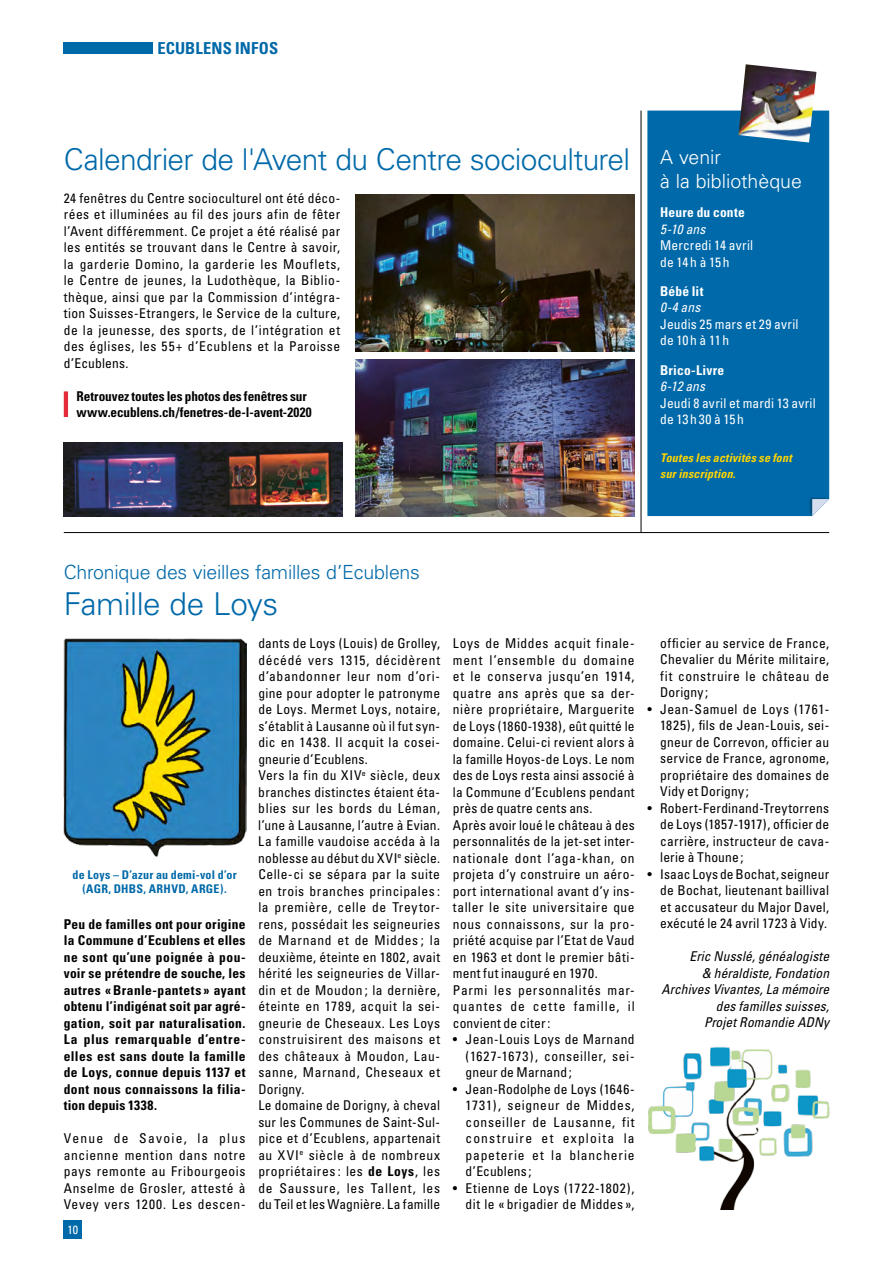
<style>
.page{position:relative;width:893px;height:1263px;background:#fff}
.page>*{position:absolute;margin:0;border:0;box-sizing:border-box;transform-origin:0 0}
.t1{font:300 31.5px "Univers";letter-spacing:-.015em;color:#0069a9}
.t2{font:300 30px "Univers";letter-spacing:-.025em;color:#0069a9}
.t3{font:300 19.5px "Univers";letter-spacing:-.01em;color:#0069a9}
.t4{font:300 19.5px/24px "Univers";color:#fff}
.t5{font:700 condensed 16.5px "Univers";letter-spacing:.01em;color:#0069a9}
.t6{font:condensed 13.5px/16.5px "Univers";letter-spacing:.035em;color:#000;text-align:justify}
.t7{font:700 condensed 13.5px/16.5px "Univers";letter-spacing:.005em;color:#000;text-align:justify}
.t8{font:italic condensed 13.5px/16.5px "Univers";letter-spacing:.01em;color:#000;text-align:right}
.t9{font:condensed 13.5px/16.5px "Univers";letter-spacing:.015em;color:#fff}
.t10{font:700 condensed 13.5px "Univers";letter-spacing:.015em;color:#fff}
.t11{font:italic condensed 13.5px "Univers";letter-spacing:.005em;color:#fff}
.t12{font:700 condensed 12px/13.5px "Univers";letter-spacing:.02em;color:#0069a9;text-align:center}
.t13{font:italic 700 condensed 12px/16.5px "Univers";letter-spacing:.015em;color:#ffd500}
.t14{font:condensed 12px "Univers";color:#fff}
.s1{font-weight:700}
</style>
<div class="page">
<div style="left:64px;top:1220px;width:18px;height:19px;background:#0069a9"></div>
<hr style="left:64px;top:532px;width:765px;height:1px;background:#000">
<hr style="left:641px;top:111px;width:1px;height:421px;background:#000">
<div style="left:64px;top:42px;width:89px;height:12px;background:#0069a9"></div>
<div style="left:647px;top:111px;width:182px;height:405px;background:#0069a9"></div>
<div style="left:809px;top:497px;width:19px;height:19px;background:#000;opacity:.3"></div>
<svg style="left:812px;top:499px;width:17px;height:17px"></svg>
<img style="left:738px;top:64px;width:78px;height:78px">
<hr style="left:64px;top:391px;width:4px;height:26px;background:#e52c3b">
<img style="left:355px;top:195px;width:280px;height:156px">
<img style="left:355px;top:360px;width:280px;height:156px">
<img style="left:64px;top:442px;width:279px;height:74px">
<img style="left:63px;top:638px;width:184px;height:218px">
<img style="left:648px;top:1047px;width:181px;height:162px">
<p class="t5" style="left:157px;top:38px;width:122px">ECUBLENS INFOS</p>
<h2 class="t2" style="left:64px;top:141px;width:568px">Calendrier de l'Avent du Centre socioculturel</h2>
<p class="t6" style="left:64px;top:189px;width:278px">24 fenêtres du Centre socioculturel ont été déco‑ rées et illuminées au fil des jours afin de fêter l’Avent différemment. Ce projet a été réalisé par les entités se trouvant dans le Centre à savoir, la garderie Domino, la garderie les Mouflets, le Centre de jeunes, la Ludothèque, la Biblio‑ thèque, ainsi que par la Commission d’intégra‑ tion Suisses-Etrangers, le Service de la culture, de la jeunesse, des sports, de l’intégration et des églises, les 55+ d’Ecublens et la Paroisse d’Ecublens.</p>
<p class="t7" style="left:77px;top:387px;width:237px">Retrouvez toutes les photos des fenêtres sur www.ecublens.ch/fenetres-de-l-avent-2020</p>
<h3 class="t4" style="left:660px;top:145px;width:143px">A venir<br>à la bibliothèque</h3>
<p class="t10" style="left:660px;top:204px;width:86px">Heure du conte</p>
<p class="t11" style="left:660px;top:220px;width:47px">5‑10 ans</p>
<p class="t9" style="left:660px;top:237px;width:95px">Mercredi 14 avril de 14h à 15h</p>
<p class="t10" style="left:660px;top:283px;width:45px">Bébé lit</p>
<p class="t11" style="left:660px;top:299px;width:42px">0‑4 ans</p>
<p class="t9" style="left:660px;top:315px;width:140px">Jeudis 25 mars et 29 avril de10h à11h</p>
<p class="t10" style="left:660px;top:361px;width:66px">Brico-Livre</p>
<p class="t11" style="left:660px;top:378px;width:46px">6‑12 ans</p>
<p class="t9" style="left:660px;top:394px;width:157px">Jeudi 8 avril et mardi 13 avril de13h30 à15h</p>
<p class="t13" style="left:660px;top:449px;width:133px">Toutes les activités se font sur inscription.</p>
<h3 class="t3" style="left:64px;top:560px;width:358px">Chronique des vieilles familles d’Ecublens</h3>
<h1 class="t1" style="left:64px;top:585px;width:216px">Famille de Loys</h1>
<p class="t12" style="left:73px;top:868px;width:166px">de Loys – D’azur au demi-vol d’or (AGR, DHBS, ARHVD, ARGE).</p>
<p class="t7" style="left:64px;top:915px;width:183px">Peu de familles ont pour origine la Commune d’Ecublens et elles ne sont qu’une poignée à pou&shy;voir se prétendre de souche, les autres « Branle‑pantets » ayant obtenu l’indigénat soit par agré&shy;gation, soit par naturalisation.<br>La plus remarquable d’entre&shy;elles est sans doute la famille de Loys, connue depuis 1137 et dont nous connaissons la filia&shy;tion depuis 1338.</p>
<p class="t6" style="left:64px;top:1130px;width:183px">Venue de Savoie, la plus ancienne mention dans notre pays remonte au Fribourgeois Anselme de Grosler, attesté à Vevey vers 1200. Les descen‑</p>
<p class="t14" style="left:68px;top:1222px;width:12px">10</p>
<p class="t6" style="left:258px;top:635px;width:183px;text-align:left">dants de Loys (Louis) de Grolley, décédé vers 1315, décidèrent d’abandonner leur nom d’ori‑ gine pour adopter le patronyme de Loys. Mermet Loys, notaire, s’établit à Lausanne où il fut syn‑ dic en 1438. Il acquit la cosei‑ gneurie d’Ecublens.<br>Vers la fin du XIV<sup>e</sup> siècle, deux branches distinctes étaient éta‑ blies sur les bords du Léman, l’une à Lausanne, l’autre à Evian.<br>La famille vaudoise accéda à la noblesse au début du XVI<sup>e</sup> siècle.<br>Celle‑ci se sépara par la suite en trois branches principales : la première, celle de Treytor‑ rens, possédait les seigneuries de Marnand et de Middes ; la deuxième, éteinte en 1802, avait hérité les seigneuries de Villar‑ din et de Moudon ; la dernière, éteinte en 1789, acquit la sei‑ gneurie de Cheseaux. Les Loys construisirent des maisons et des châteaux à Moudon, Lau‑ sanne, Marnand, Cheseaux et<br>Dorigny.<br>Le domaine de Dorigny, à cheval sur les Communes de Saint-Sul‑ pice et d’Ecublens, appartenait au XVI<sup>e</sup> siècle à de nombreux propriétaires : les <span class="s1">de Loys</span>, les de Saussure, les Tallent, les du Teil et les Wagnière. La famille</p>
<p class="t6" style="left:453px;top:635px;width:183px;text-align:left">Loys de Middes acquit finale‑ ment l’ensemble du domaine et le conserva jusqu’en 1914, quatre ans après que sa der‑ nière propriétaire, Marguerite de Loys (1860‑1938), eût quitté le domaine. Celui-ci revient alors à la famille Hoyos-de Loys. Le nom des de Loys resta ainsi associé à la Commune d’Ecublens pendant près de quatre cents ans.<br>Après avoir loué le château à des personnalités de la jet-set inter‑ nationale dont l’aga-khan, on projeta d’y construire un aéro‑ port international avant d’y ins‑ taller le site universitaire que nous connaissons, sur la pro‑ priété acquise par l’Etat de Vaud en 1963 et dont le premier bâti‑ ment fut inauguré en 1970.<br>Parmi les personnalités mar‑ quantes de cette famille, il convient de citer:</p>
<p class="t6" style="left:466px;top:1031px;width:171px;text-indent:-13px">• Jean-Louis Loys de Marnand (1627-1673), conseiller, sei‑ gneur de Marnand;</p>
<p class="t6" style="left:466px;top:1080px;width:171px;text-indent:-13px">• Jean-Rodolphe de Loys (1646- 1731), seigneur de Middes, conseiller de Lausanne, fit construire et exploita la papeterie et la blancherie d’Ecublens ;</p>
<p class="t6" style="left:453px;top:1179px;width:183px;text-align:right">• Etienne de Loys (1722-1802), dit le « brigadier de Middes »,</p>
<p class="t6" style="left:660px;top:635px;width:171px">officier au service de France, Chevalier du Mérite militaire, fit construire le château de Dorigny ;</p>
<p class="t6" style="left:660px;top:701px;width:171px;text-indent:-13px">• Jean-Samuel de Loys (1761- 1825), fils de Jean-Louis, sei‑ gneur de Correvon, officier au service de France, agronome, propriétaire des domaines de Vidy et Dorigny;</p>
<p class="t6" style="left:660px;top:800px;width:171px;text-indent:-13px">• Robert-Ferdinand-Treytorrens de Loys (1857-1917), officier de carrière, instructeur de cava‑ lerie à Thoune;</p>
<p class="t6" style="left:660px;top:866px;width:171px;text-indent:-13px">• Isaac Loys de Bochat, seigneur de Bochat, lieutenant baillival et accusateur du Major Davel, exécuté le 24 avril 1723 à Vidy.</p>
<p class="t8" style="left:661px;top:948px;width:169px">Eric Nusslé, généalogiste<br>&amp; héraldiste, Fondation<br>Archives Vivantes, La mémoire des familles suisses,<br>Projet Romandie ADNy</p>
</div>
